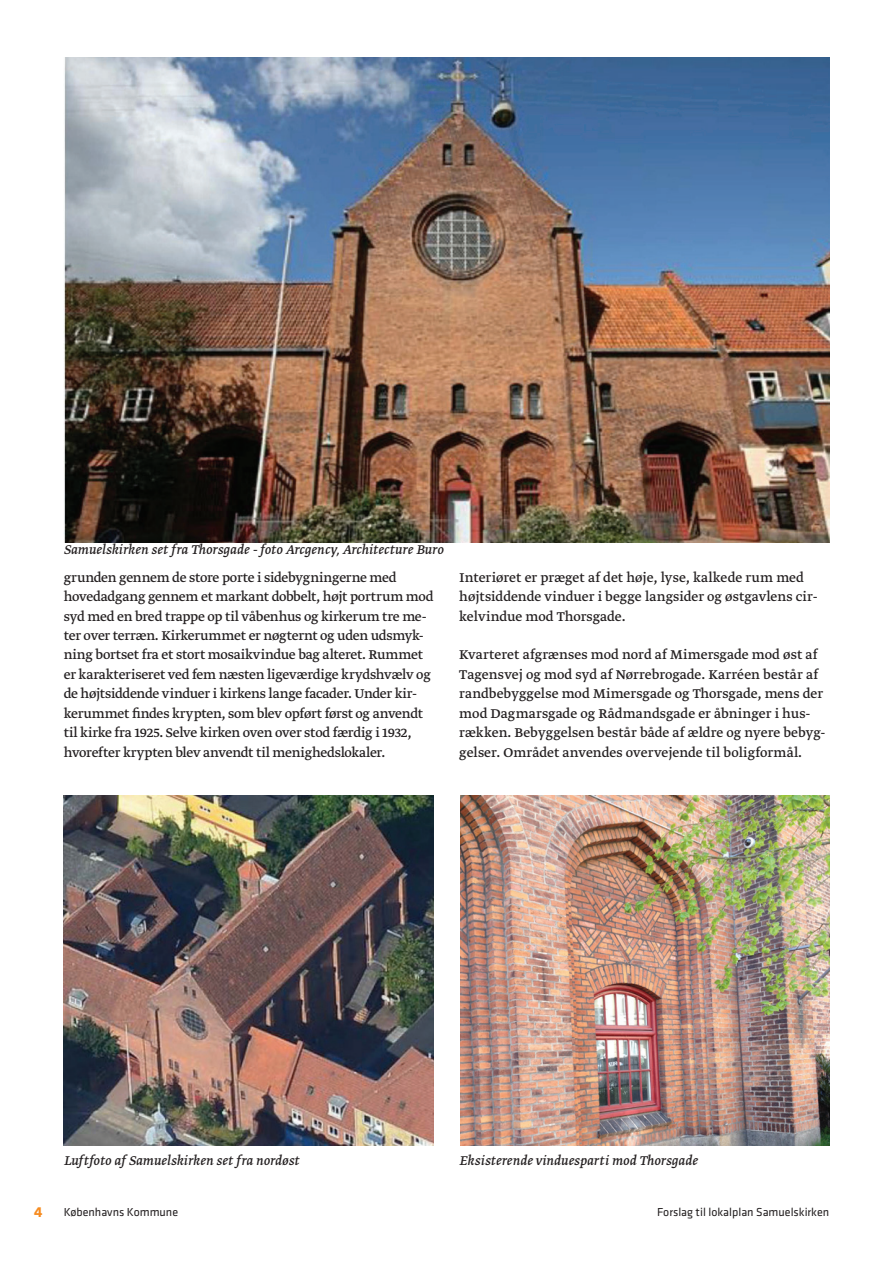
<style>
.page{position:relative;width:893px;height:1263px;background:#fff}
.page>*{position:absolute;margin:0;border:0;box-sizing:border-box;transform-origin:0 0}
.t1{font:15px/19.4px "Greta Text";letter-spacing:-.01em;color:#231f20}
.t2{font:italic 15px "Greta Text";letter-spacing:.005em;color:#231f20}
.t3{font:700 15px "Klavika";color:#f68b1f}
.t4{font:12px "Klavika";color:#231f20}
</style>
<div class="page">
<img style="left:64px;top:796px;width:370px;height:349px">
<img style="left:460px;top:795px;width:369px;height:350px">
<img style="left:64px;top:57px;width:765px;height:486px">
<p class="t2" style="left:64px;top:543px;width:381px">Samuelskirken set fra Thorsgade - foto Arcgency, Architecture Buro</p>
<p class="t1" style="left:64px;top:568px;width:371px">grunden gennem de store porte i sidebygningerne med hovedadgang gennem et markant dobbelt, højt portrum mod syd med en bred trappe op til våbenhus og kirkerum tre me&shy;ter over terræn. Kirkerummet er nøgternt og uden udsmyk&shy;ning bortset fra et stort mosaikvindue bag alteret. Rummet er karakteriseret ved fem næsten ligeværdige krydshvælv og de højtsiddende vinduer i kirkens lange facader. Under kir&shy;kerummet findes krypten, som blev opført først og anvendt til kirke fra 1925. Selve kirken oven over stod færdig i 1932, hvorefter krypten blev anvendt til menighedslokaler.</p>
<p class="t1" style="left:459px;top:568px;width:360px">Interiøret er præget af det høje, lyse, kalkede rum med højtsiddende vinduer i begge langsider og østgavlens cir&shy;kelvindue mod Thorsgade.</p>
<p class="t1" style="left:459px;top:646px;width:368px">Kvarteret afgrænses mod nord af Mimersgade mod øst af Tagensvej og mod syd af Nørrebrogade. Karréen består af randbebyggelse mod Mimersgade og Thorsgade, mens der mod Dagmarsgade og Rådmandsgade er åbninger i hus&shy;rækken. Bebyggelsen består både af ældre og nyere bebyg&shy;gelser. Området anvendes overvejende til boligformål.</p>
<p class="t2" style="left:64px;top:1154px;width:238px">Luftfoto af Samuelskirken set fra nordøst</p>
<p class="t2" style="left:459px;top:1154px;width:240px">Eksisterende vinduesparti mod Thorsgade</p>
<p class="t3" style="left:34px;top:1206px;width:10px">4</p>
<p class="t4" style="left:64px;top:1207px;width:116px">Københavns Kommune</p>
<p class="t4" style="left:657px;top:1207px;width:174px">Forslag til lokalplan Samuelskirken</p>
</div>
